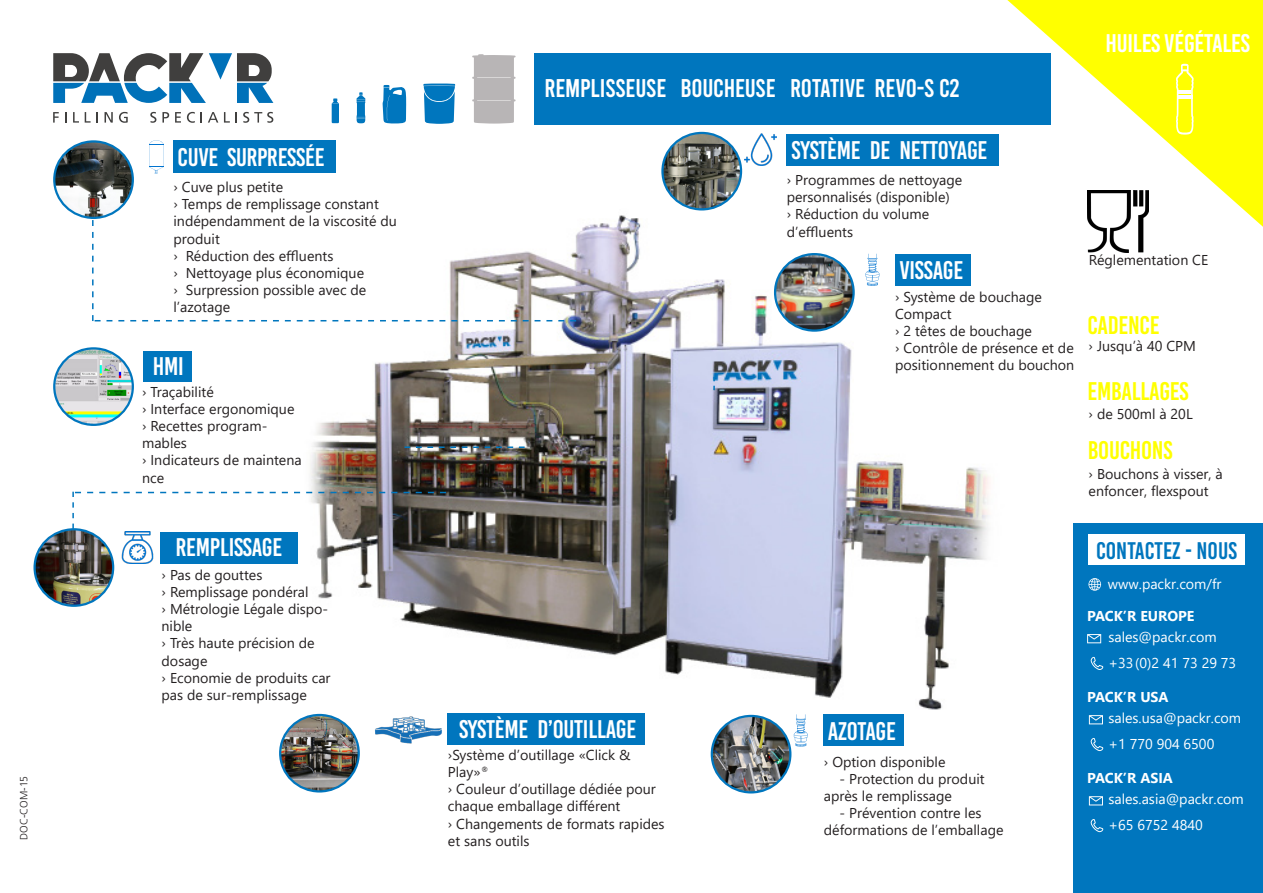
<style>
.page{position:relative;width:1263px;height:893px;background:#fff}
.page>*{position:absolute;margin:0;border:0;box-sizing:border-box;transform-origin:0 0}
.t1{font:25.5px "Bebas Kai";letter-spacing:-.01em;color:#fff}
.t2{font:25.5px "Bebas";letter-spacing:-.01em;color:#fff}
.t3{font:25.5px "Bebas Kai";letter-spacing:-.01em;color:#ff0}
.t4{font:24px "Bebas Kai";color:#0076be}
.t5{font:14.25px/17.1px "Segoe UI";color:#231f20}
.t6{font:14.25px "Segoe UI";color:#fff}
.t7{font:700 14.25px "Segoe UI";color:#fff}
.t8{font:300 10.5px "Frutiger";color:#231f20}
</style>
<div class="page">
<img style="left:272px;top:209px;width:718px;height:505px">
<svg style="left:53px;top:53px;width:220px;height:50px"></svg>
<svg style="left:53px;top:112px;width:6px;height:11px"></svg>
<svg style="left:73px;top:112px;width:6px;height:11px"></svg>
<svg style="left:85px;top:112px;width:13px;height:11px"></svg>
<svg style="left:105px;top:112px;width:8px;height:11px"></svg>
<svg style="left:119px;top:112px;width:9px;height:11px"></svg>
<svg style="left:150px;top:112px;width:6px;height:11px"></svg>
<svg style="left:162px;top:112px;width:7px;height:11px"></svg>
<svg style="left:175px;top:112px;width:6px;height:11px"></svg>
<svg style="left:187px;top:112px;width:8px;height:11px"></svg>
<svg style="left:208px;top:112px;width:10px;height:11px"></svg>
<svg style="left:224px;top:112px;width:6px;height:11px"></svg>
<svg style="left:243px;top:112px;width:30px;height:11px"></svg>
<svg style="left:332px;top:98px;width:7px;height:25px"></svg>
<svg style="left:356px;top:92px;width:9px;height:31px"></svg>
<svg style="left:423px;top:84px;width:32px;height:40px"></svg>
<svg style="left:472px;top:54px;width:44px;height:70px;background:#c0bdbe"></svg>
<svg style="left:383px;top:85px;width:23px;height:39px"></svg>
<div style="left:1074px;top:524px;width:189px;height:369px;background:#0076be"></div>
<svg style="left:1087px;top:634px;width:14px;height:9px"></svg>
<svg style="left:1090px;top:657px;width:13px;height:13px"></svg>
<svg style="left:1089px;top:715px;width:14px;height:9px"></svg>
<svg style="left:1090px;top:738px;width:13px;height:13px"></svg>
<svg style="left:1089px;top:796px;width:14px;height:9px"></svg>
<svg style="left:1090px;top:819px;width:13px;height:13px"></svg>
<svg style="left:1088px;top:578px;width:13px;height:13px"></svg>
<img style="left:775px;top:254px;width:79px;height:77px">
<div style="left:774px;top:253px;width:81px;height:79px;border:2px solid #0076be;border-radius:50%"></div>
<img style="left:280px;top:715px;width:79px;height:76px">
<div style="left:279px;top:714px;width:81px;height:78px;border:2px solid #0076be;border-radius:50%"></div>
<div style="left:143px;top:351px;width:48px;height:30px;background:#0076be"></div>
<img style="left:54px;top:143px;width:79px;height:75px">
<div style="left:53px;top:140px;width:81px;height:79px;border:2px solid #0076be;border-radius:50%"></div>
<img style="left:663px;top:133px;width:78px;height:76px">
<div style="left:661px;top:132px;width:81px;height:78px;border:2px solid #0076be;border-radius:50%"></div>
<img style="left:36px;top:529px;width:77px;height:77px">
<div style="left:33px;top:528px;width:81px;height:79px;border:2px solid #0076be;border-radius:50%"></div>
<img style="left:712px;top:716px;width:78px;height:76px">
<div style="left:711px;top:715px;width:80px;height:78px;border:2px solid #0076be;border-radius:50%"></div>
<img style="left:1087px;top:227px;width:57px;height:25px">
<svg style="left:404px;top:446px;width:121px;height:2px"></svg>
<svg style="left:92px;top:220px;width:484px;height:101px"></svg>
<svg style="left:713px;top:377px;width:2px;height:13px"></svg>
<img style="left:54px;top:350px;width:79px;height:75px">
<div style="left:53px;top:347px;width:81px;height:79px;border:2px solid #0076be;border-radius:50%"></div>
<svg style="left:72px;top:492px;width:374px;height:37px"></svg>
<div style="left:1089px;top:535px;width:156px;height:30px;background:#fff"></div>
<svg style="left:149px;top:140px;width:15px;height:33px"></svg>
<div style="left:173px;top:140px;width:163px;height:33px;background:#0076be"></div>
<div style="left:161px;top:532px;width:137px;height:32px;background:#0076be"></div>
<img style="left:122px;top:531px;width:32px;height:33px">
<img style="left:370px;top:713px;width:76px;height:30px">
<div style="left:447px;top:713px;width:198px;height:32px;background:#0076be"></div>
<svg style="left:794px;top:714px;width:14px;height:32px"></svg>
<div style="left:823px;top:714px;width:81px;height:32px;background:#0076be"></div>
<svg style="left:865px;top:254px;width:14px;height:32px"></svg>
<div style="left:895px;top:254px;width:75px;height:32px;background:#0076be"></div>
<img style="left:744px;top:134px;width:32px;height:32px">
<div style="left:786px;top:134px;width:213px;height:32px;background:#0076be"></div>
<svg style="left:1007px;top:0;width:256px;height:227px;fill:#ff0"></svg>
<svg style="left:1176px;top:64px;width:18px;height:71px"></svg>
<div style="left:534px;top:53px;width:516px;height:72px;background:#0076be"></div>
<p class="t8" style="left:18px;top:840px;width:66px;rotate:-90deg">DOC-COM-15</p>
<p class="t1" style="left:178px;top:143px;width:149px">CUVE SURPRESSÉE</p>
<p class="t5" style="left:173px;top:177px;width:111px">› Cuve plus petite</p>
<p class="t5" style="left:173px;top:194px;width:225px">› Temps de remplissage constant indépendamment de la viscosité du produit</p>
<p class="t5" style="left:173px;top:246px;width:161px">› Réduction des effluents</p>
<p class="t5" style="left:173px;top:263px;width:192px">› Nettoyage plus économique</p>
<p class="t5" style="left:173px;top:280px;width:194px">› Surpression possible avec de l’azotage</p>
<p class="t1" style="left:153px;top:353px;width:32px">HMI</p>
<p class="t5" style="left:142px;top:382px;width:73px">› Traçabilité</p>
<p class="t5" style="left:142px;top:399px;width:154px">› Interface ergonomique</p>
<p class="t5" style="left:142px;top:416px;width:127px">› Recettes program&shy;mables</p>
<p class="t5" style="left:142px;top:450px;width:161px">› Indicateurs de maintena nce</p>
<p class="t1" style="left:176px;top:533px;width:108px">REMPLISSAGE</p>
<p class="t5" style="left:162px;top:565px;width:102px">› Pas de gouttes</p>
<p class="t5" style="left:162px;top:582px;width:168px">› Remplissage pondéral<br>› Métrologie Légale dispo&shy;nible</p>
<p class="t5" style="left:162px;top:633px;width:155px">› Très haute précision de dosage</p>
<p class="t5" style="left:162px;top:668px;width:170px">› Economie de produits car pas de sur-remplissage</p>
<p class="t2" style="left:545px;top:75px;width:417px">REMPLISSEUSE BOUCHEUSE ROTATIVE REVO-S C2</p>
<p class="t1" style="left:1106px;top:29px;width:146px">HUILES VÉGÉTALES</p>
<p class="t1" style="left:791px;top:136px;width:197px">SYSTÈME DE NETTOYAGE</p>
<p class="t5" style="left:787px;top:170px;width:177px">› Programmes de nettoyage personnalisés (disponible)</p>
<p class="t5" style="left:787px;top:205px;width:144px">› Réduction du volume d’effluents</p>
<p class="t1" style="left:899px;top:257px;width:65px">VISSAGE</p>
<p class="t5" style="left:895px;top:287px;width:148px">› Système de bouchage<br>Compact</p>
<p class="t5" style="left:895px;top:321px;width:138px">› 2 têtes de bouchage</p>
<p class="t5" style="left:895px;top:338px;width:181px">› Contrôle de présence et de positionnement du bouchon</p>
<p class="t5" style="left:1089px;top:250px;width:121px">Réglementation CE</p>
<p class="t3" style="left:1087px;top:311px;width:74px">CADENCE</p>
<p class="t5" style="left:1089px;top:336px;width:109px">› Jusqu’à 40 CPM</p>
<p class="t3" style="left:1087px;top:378px;width:103px">EMBALLAGES</p>
<p class="t5" style="left:1089px;top:404px;width:106px">› de 500ml à 20L</p>
<p class="t3" style="left:1088px;top:436px;width:86px">BOUCHONS</p>
<p class="t5" style="left:1089px;top:464px;width:136px">› Bouchons à visser, à enfoncer, flexspout</p>
<p class="t1" style="left:459px;top:715px;width:179px">SYSTÈME D’OUTILLAGE</p>
<p class="t1" style="left:828px;top:717px;width:70px">AZOTAGE</p>
<p class="t5" style="left:448px;top:745px;width:184px">›Système d’outillage «Click &amp;<br>Play»<sup>®</sup></p>
<p class="t5" style="left:448px;top:779px;width:209px">› Couleur d’outillage dédiée pour chaque emballage différent</p>
<p class="t5" style="left:448px;top:814px;width:218px">› Changements de formats rapides et sans outils</p>
<p class="t5" style="left:824px;top:752px;width:123px">› Option disponible</p>
<p class="t5" style="left:824px;top:769px;width:162px;text-indent:16px">- Protection du produit après le remplissage</p>
<p class="t5" style="left:824px;top:803px;width:181px;text-align:center">- Prévention contre les déformations de l’emballage</p>
<p class="t4" style="left:1096px;top:538px;width:142px">CONTACTEZ - NOUS</p>
<p class="t6" style="left:1108px;top:570px;width:115px">www.packr.com/fr</p>
<p class="t7" style="left:1087px;top:602px;width:109px">PACK’R EUROPE</p>
<p class="t6" style="left:1108px;top:624px;width:110px">sales@packr.com</p>
<p class="t6" style="left:1108px;top:649px;width:129px">+33(0)2 41 73 29 73</p>
<p class="t7" style="left:1087px;top:683px;width:83px">PACK’R USA</p>
<p class="t6" style="left:1108px;top:705px;width:134px">sales.usa@packr.com</p>
<p class="t6" style="left:1108px;top:730px;width:107px">+1 770 904 6500</p>
<p class="t7" style="left:1087px;top:764px;width:87px">PACK’R ASIA</p>
<p class="t6" style="left:1108px;top:786px;width:137px">sales.asia@packr.com</p>
<p class="t6" style="left:1108px;top:811px;width:96px">+65 6752 4840</p>
</div>
